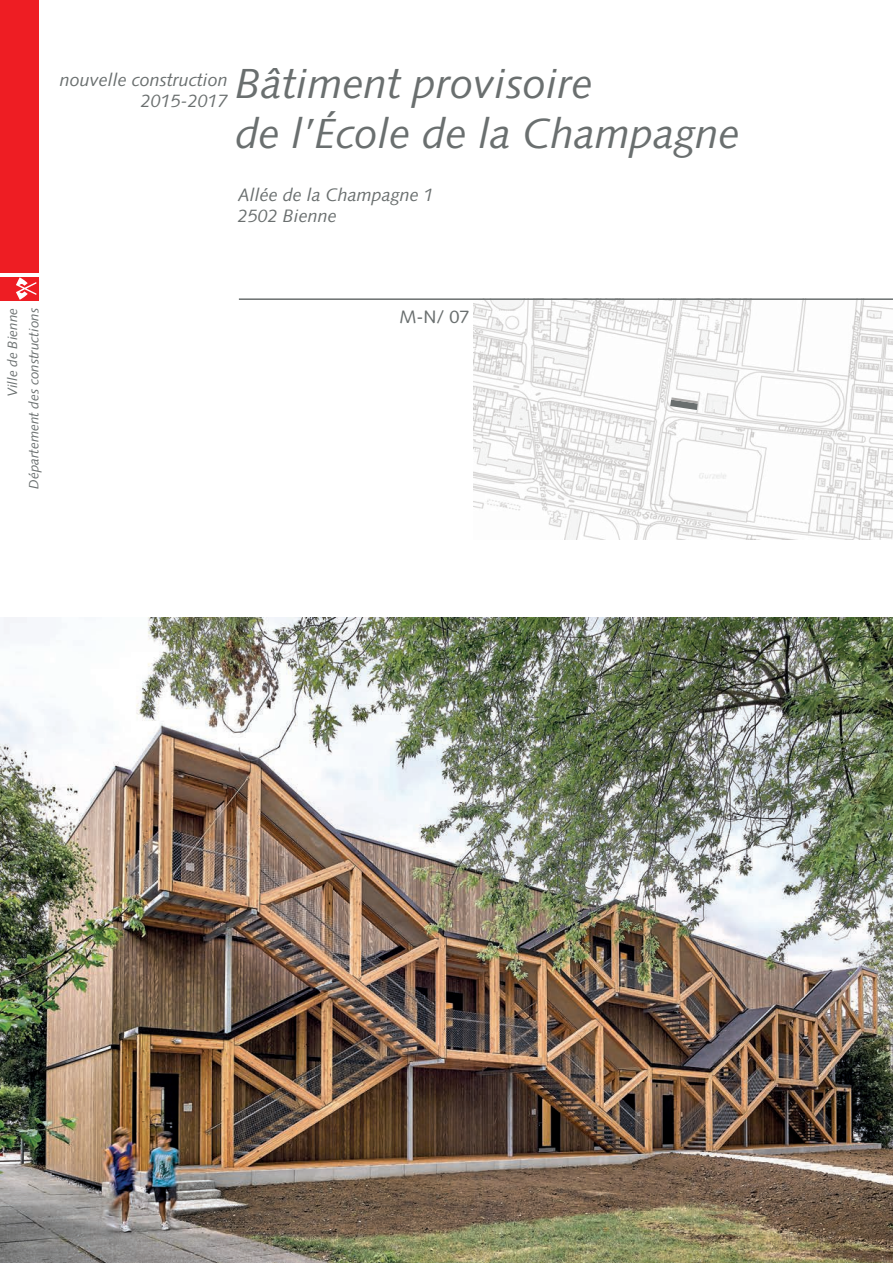
<style>
.page{position:relative;width:893px;height:1263px;background:#fff}
.page>*{position:absolute;margin:0;border:0;box-sizing:border-box;transform-origin:0 0}
.t1{font:italic 42px/50.2px "Syntax";color:#6a6f6f}
.t2{font:italic 18px/21.3px "Syntax";color:#6a6f6f;text-align:right}
.t3{font:18px "Syntax";color:#6a6f6f}
.t4{font:italic 13.5px/21.3px "Syntax";color:#6a6f6f;text-align:right}
</style>
<div class="page">
<img style="left:474px;top:300px;width:419px;height:240px">
<hr style="left:239px;top:298px;width:654px;height:2px;background:#6a6f6f">
<svg style="left:670px;top:397px;width:28px;height:13px"></svg>
<img style="left:0;top:617px;width:893px;height:646px">
<div style="left:0;top:0;width:38px;height:272px;background:#ee1d23"></div>
<div style="left:0;top:277px;width:38px;height:24px;background:#ee1d23"></div>
<svg style="left:16px;top:277px;width:21px;height:23px"></svg>
<p class="t2" style="left:60px;top:69px;width:170px">nouvelle construction<br>2015-2017</p>
<h1 class="t1" style="left:236px;top:58px;width:506px">Bâtiment provisoire<br>de l’École de la Champagne</h1>
<p class="t2" style="left:238px;top:184px;width:198px;text-align:left">Allée de la Champagne 1<br>2502 Bienne</p>
<p class="t4" style="left:2px;top:489px;width:182px;rotate:-90deg">Ville de Bienne<br>Département des constructions</p>
<p class="t3" style="left:399px;top:306px;width:72px">M-N/ 07</p>
</div>
